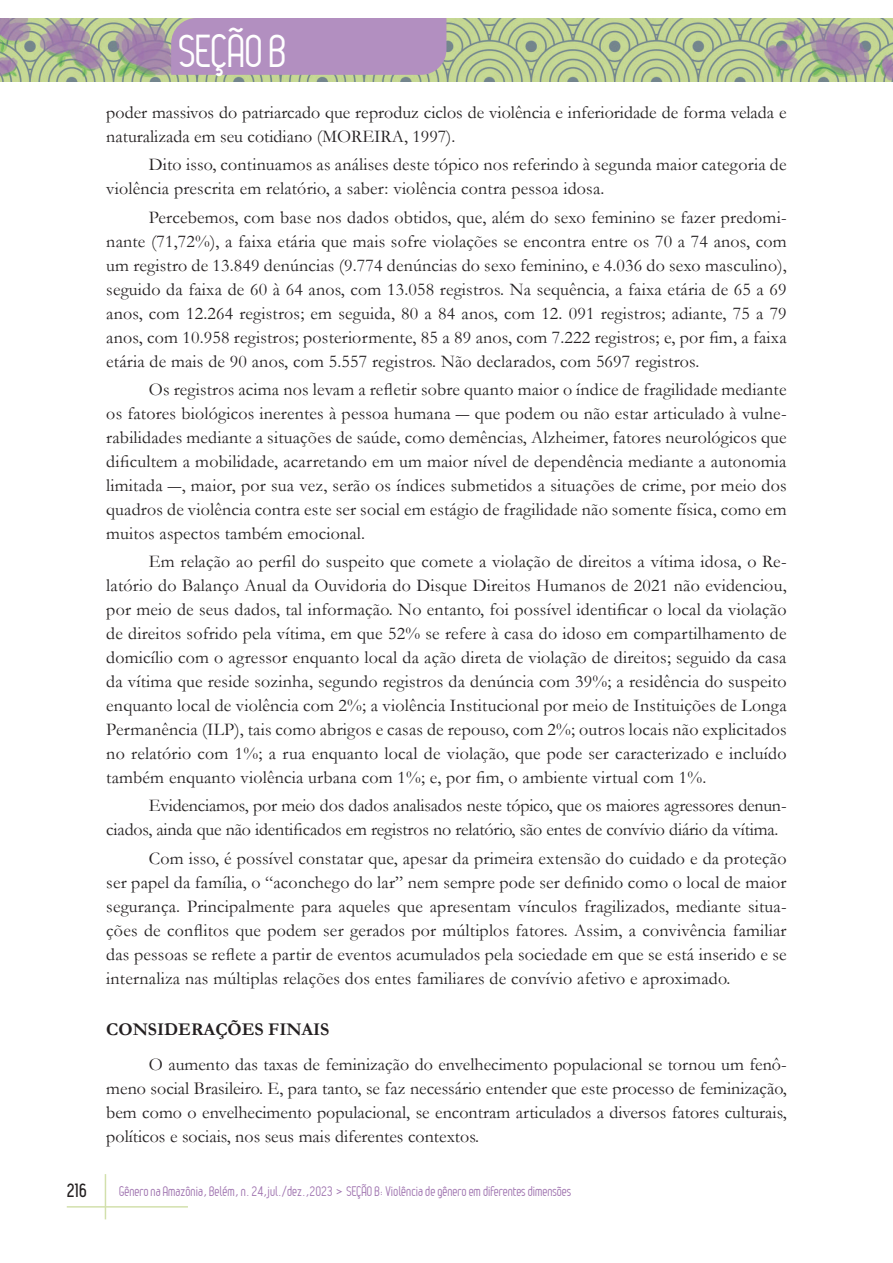
<style>
.page{position:relative;width:893px;height:1263px;background:#fff}
.page>*{position:absolute;margin:0;border:0;box-sizing:border-box;transform-origin:0 0}
.t1{font:45px "Leger";letter-spacing:-.01em;color:#fff}
.Texto{font:18px/24px "Garamond";letter-spacing:.01em;color:#231f20;text-align:justify}
.Texto-2{font:18px/24px "Garamond";letter-spacing:-.01em;color:#231f20}
.Titulo_2{font:700 18px "Garamond";color:#231f20}
.t2{font:700 18px "Leger";color:#231f20}
.t3{font:13.5px "Leger";color:#9f73af}
</style>
<div class="page">
<hr style="left:105px;top:1174px;width:1px;height:45px;background:#d2e0ac">
<hr style="left:67px;top:1206px;width:121px;height:1px;background:#d2e0ac">
<img style="left:0;top:18px;width:893px;height:64px">
<div style="left:171px;top:18px;width:275px;height:57px;background:#b28fc0"></div>
<h1 class="t1" style="left:179px;top:26px;width:110px">SEÇÃO B</h1>
<p class="Texto" style="left:106px;top:100px;width:682px">poder massivos do patriarcado que reproduz ciclos de violência e inferioridade de forma velada e naturalizada em seu cotidiano (MOREIRA, 1997).</p>
<p class="Texto" style="left:106px;top:152px;width:682px;text-indent:43px">Dito isso, continuamos as análises deste tópico nos referindo à segunda maior categoria de violência prescrita em relatório, a saber: violência contra pessoa idosa.</p>
<p class="Texto" style="left:106px;top:204px;width:682px;text-indent:43px">Percebemos, com base nos dados obtidos, que, além do sexo feminino se fazer predomi&shy;nante (71,72%), a faixa etária que mais sofre violações se encontra entre os 70 a 74 anos, com um registro de 13.849 denúncias (9.774 denúncias do sexo feminino, e 4.036 do sexo masculino), seguido da faixa de 60 à 64 anos, com 13.058 registros. Na sequência, a faixa etária de 65 a 69 anos, com 12.264 registros; em seguida, 80 a 84 anos, com 12. 091 registros; adiante, 75 a 79 anos, com 10.958 registros; posteriormente, 85 a 89 anos, com 7.222 registros; e, por fim, a faixa etária de mais de 90 anos, com 5.557 registros. Não declarados, com 5697 registros.</p>
<p class="Texto" style="left:106px;top:377px;width:682px;text-indent:43px">Os registros acima nos levam a refletir sobre quanto maior o índice de fragilidade mediante os fatores biológicos inerentes à pessoa humana ― que podem ou não estar articulado à vulne&shy;rabilidades mediante a situações de saúde, como demências, Alzheimer, fatores neurológicos que dificultem a mobilidade, acarretando em um maior nível de dependência mediante a autonomia limitada ―, maior, por sua vez, serão os índices submetidos a situações de crime, por meio dos quadros de violência contra este ser social em estágio de fragilidade não somente física, como em muitos aspectos também emocional.</p>
<p class="Texto" style="left:106px;top:549px;width:682px;text-indent:43px">Em relação ao perfil do suspeito que comete a violação de direitos a vítima idosa, o Re&shy;latório do Balanço Anual da Ouvidoria do Disque Direitos Humanos de 2021 não evidenciou, por meio de seus dados, tal informação. No entanto, foi possível identificar o local da violação de direitos sofrido pela vítima, em que 52% se refere à casa do idoso em compartilhamento de domicílio com o agressor enquanto local da ação direta de violação de direitos; seguido da casa da vítima que reside sozinha, segundo registros da denúncia com 39%; a residência do suspeito enquanto local de violência com 2%; a violência Institucional por meio de Instituições de Longa Permanência (ILP), tais como abrigos e casas de repouso, com 2%; outros locais não explicitados no relatório com 1%; a rua enquanto local de violação, que pode ser caracterizado e incluído também enquanto violência urbana com 1%; e, por fim, o ambiente virtual com 1%.</p>
<p class="Texto-2" style="left:106px;top:793px;width:682px;text-indent:43px">Evidenciamos, por meio dos dados analisados neste tópico, que os maiores agressores denun&shy;ciados, ainda que não identificados em registros no relatório, são entes de convívio diário da vítima.</p>
<p class="Texto" style="left:106px;top:845px;width:682px;text-indent:43px">Com isso, é possível constatar que, apesar da primeira extensão do cuidado e da proteção ser papel da família, o “aconchego do lar” nem sempre pode ser definido como o local de maior segurança. Principalmente para aqueles que apresentam vínculos fragilizados, mediante situa&shy;ções de conflitos que podem ser gerados por múltiplos fatores. Assim, a convivência familiar das pessoas se reflete a partir de eventos acumulados pela sociedade em que se está inserido e se internaliza nas múltiplas relações dos entes familiares de convívio afetivo e aproximado.</p>
<p class="Titulo_2" style="left:106px;top:1017px;width:225px">CONSIDERAÇÕES FINAIS</p>
<p class="Texto" style="left:106px;top:1051px;width:682px;text-indent:43px">O aumento das taxas de feminização do envelhecimento populacional se tornou um fenô&shy;meno social Brasileiro. E, para tanto, se faz necessário entender que este processo de feminização, bem como o envelhecimento populacional, se encontram articulados a diversos fatores culturais, políticos e sociais, nos seus mais diferentes contextos.</p>
<p class="t2" style="left:67px;top:1180px;width:21px">216</p>
<p class="t3" style="left:119px;top:1183px;width:454px">Gênero na Amazônia, Belém, n. 24,jul./dez.,2023 &gt; SEÇÃO B: Violência de gênero em diferentes dimensões</p>
</div>
